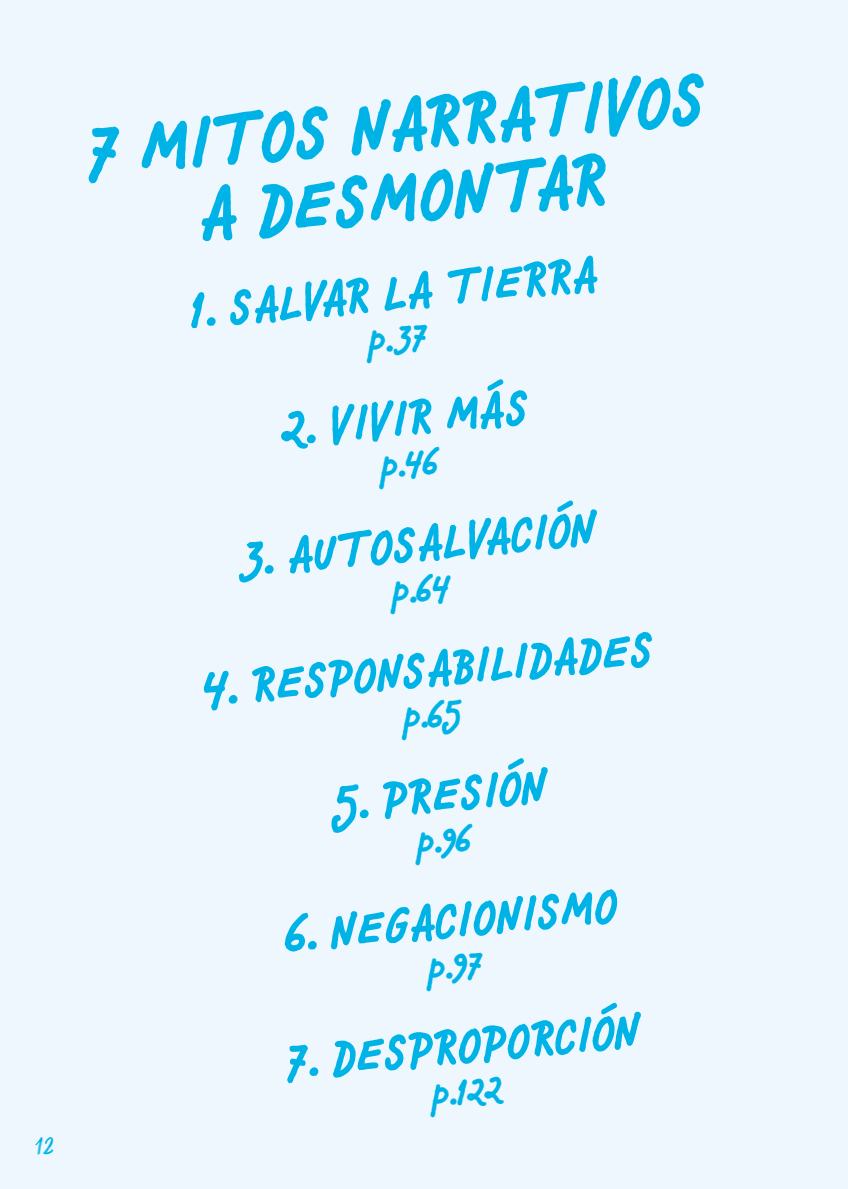
<style>
.page{position:relative;width:848px;height:1189px;background:#fff}
.page>*{position:absolute;margin:0;border:0;box-sizing:border-box;transform-origin:0 0}
.t1{font:italic 700 74px/72px "Chauncy Pro";color:#00b3e6;text-align:center}
.t2{font:italic 700 50px "Chauncy Pro";color:#00b3e6}
.t3{font:italic 700 36px "Chauncy Pro";color:#00b3e6}
.t4{font:italic 24px "Smoothy";color:#00b3e6}
</style>
<div class="page">
<div style="left:0;top:0;width:847px;height:1188px;background:#eef7fd"></div>
<p class="t4" style="left:33px;top:1127px;width:21px">12</p>
<h1 class="t1" style="left:82px;top:113px;width:623px;rotate:-5deg">7 MITOS NARRATIVOS<br>A DESMONTAR</h1>
<p class="t2" style="left:186px;top:279px;width:411px;rotate:-5deg">1. SALVAR LA TIERRA</p>
<p class="t3" style="left:365px;top:319px;width:62px;rotate:-5deg">p.37</p>
<p class="t2" style="left:278px;top:398px;width:250px;rotate:-5deg">2. VIVIR MÁS</p>
<p class="t3" style="left:377px;top:444px;width:60px;rotate:-5deg">p.46</p>
<p class="t2" style="left:234px;top:528px;width:361px;rotate:-5deg">3. AUTOSALVACIÓN</p>
<p class="t3" style="left:389px;top:569px;width:60px;rotate:-5deg">p.64</p>
<p class="t2" style="left:199px;top:657px;width:454px;rotate:-5deg">4. RESPONSABILIDADES</p>
<p class="t3" style="left:400px;top:695px;width:61px;rotate:-5deg">p.65</p>
<p class="t2" style="left:329px;top:772px;width:216px;rotate:-5deg">5. PRESIÓN</p>
<p class="t3" style="left:413px;top:820px;width:57px;rotate:-5deg">p.96</p>
<p class="t2" style="left:281px;top:903px;width:335px;rotate:-5deg">6. NEGACIONISMO</p>
<p class="t3" style="left:425px;top:946px;width:57px;rotate:-5deg">p.97</p>
<p class="t2" style="left:282px;top:1030px;width:357px;rotate:-5deg">7. DESPROPORCIÓN</p>
<p class="t3" style="left:429px;top:1072px;width:72px;rotate:-5deg">p.122</p>
</div>
